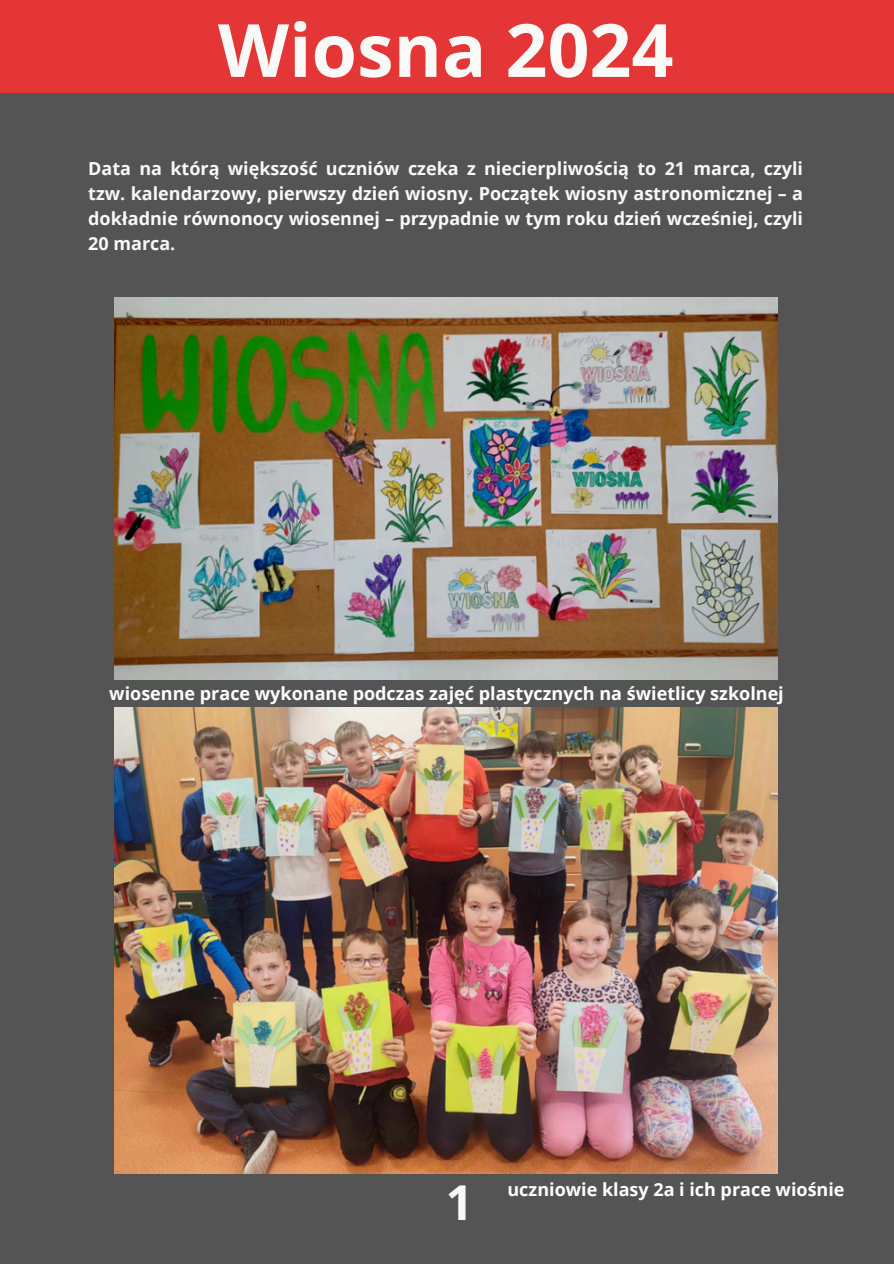
<style>
.page{position:relative;width:894px;height:1264px;background:#fff}
.page>*{position:absolute;margin:0;border:0;box-sizing:border-box;transform-origin:0 0}
.t1{font:700 73.5px "Open Sans";color:#f9f9f7}
.t2{font:700 48px "Open Sans";color:#f9f9f7}
.t3{font:700 18px/24.8px "Open Sans";color:#f9f9f7;text-align:justify}
.t4{font:700 18px "Open Sans";color:#fff}
</style>
<div class="page">
<div style="left:0;top:0;width:893px;height:1263px;background:#545454"></div>
<div style="left:0;top:0;width:893px;height:93px;background:#e43636"></div>
<img style="left:114px;top:297px;width:663px;height:382px">
<img style="left:114px;top:707px;width:663px;height:466px">
<p class="t1" style="left:218px;top:-2px;width:457px">Wiosna 2024</p>
<p class="t3" style="left:88px;top:156px;width:716px">Data na którą większość uczniów czeka z niecierpliwością to 21 marca, czyli tzw. kalendarzowy, pierwszy dzień wiosny. Początek wiosny astronomicznej – a dokładnie równonocy wiosennej – przypadnie w tym roku dzień wcześniej, czyli 20 marca.</p>
<p class="t4" style="left:109px;top:680px;width:675px">wiosenne prace wykonane podczas zajęć plastycznych na świetlicy szkolnej</p>
<p class="t2" style="left:445px;top:1168px;width:29px">1</p>
<p class="t4" style="left:507px;top:1176px;width:338px">uczniowie klasy 2a i ich prace wiośnie</p>
</div>
